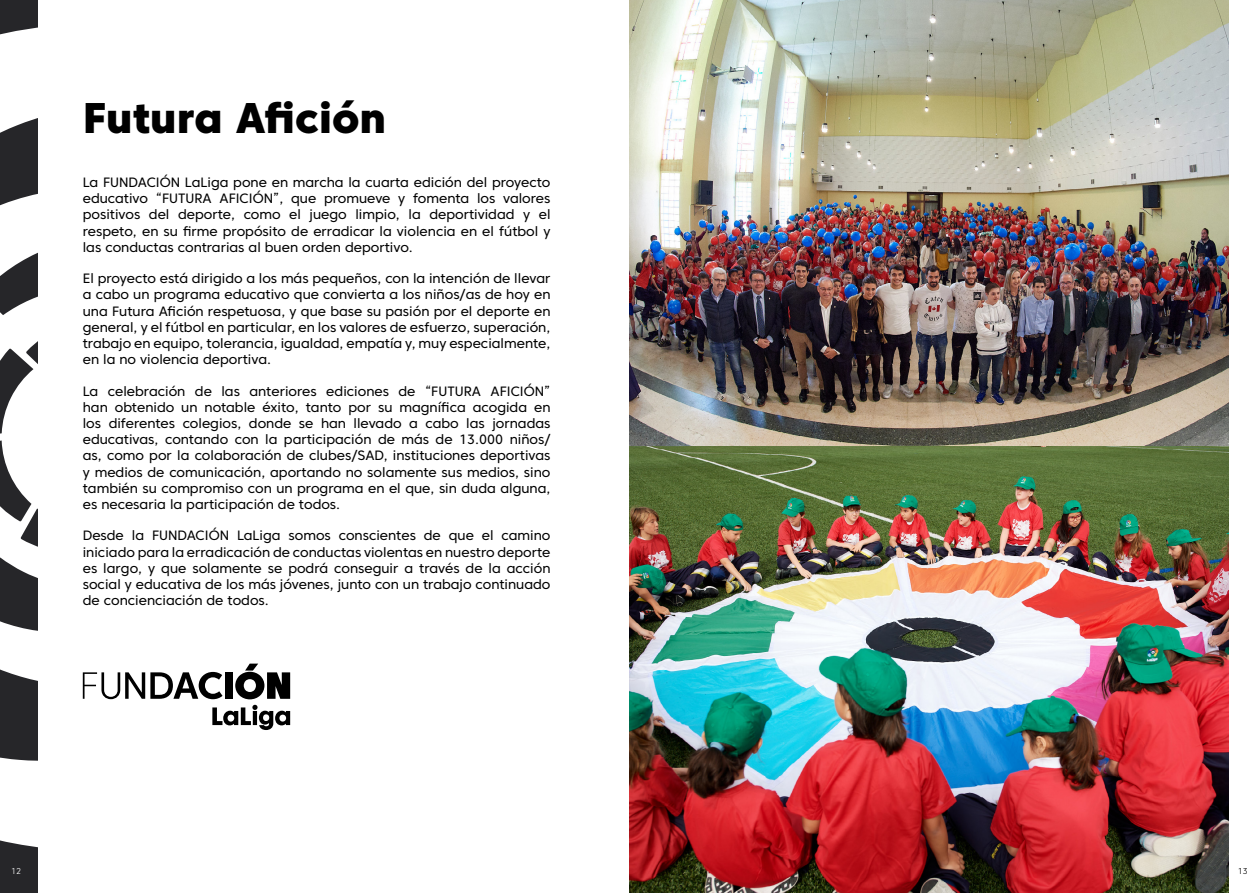
<style>
.page{position:relative;width:1259px;height:893px;background:#fff}
.page>*{position:absolute;margin:0;border:0;box-sizing:border-box;transform-origin:0 0}
.t1{font:800 42.9px "Core Sans C 85";color:#000}
.t2{font:13.5px/16.2px "Core Sans C 45";color:#000;text-align:justify}
.t3{font:300 8.4px "Core Sans C 35";color:#fff}
.t4{font:300 8.4px "Core Sans C 35";color:#000}
</style>
<div class="page">
<svg style="left:0;top:0;width:37px;height:893px"></svg>
<img style="left:629px;top:0;width:599px;height:893px">
<svg style="left:212px;top:705px;width:78px;height:25px"></svg>
<svg style="left:83px;top:672px;width:139px;height:27px"></svg>
<div style="left:225px;top:672px;width:7px;height:27px;background:#000"></div>
<svg style="left:235px;top:664px;width:55px;height:35px"></svg>
<h1 class="t1" style="left:83px;top:91px;width:305px">Futura Afición</h1>
<p class="t2" style="left:83px;top:174px;width:469px">La FUNDACIÓN LaLiga pone en marcha la cuarta edición del proyecto educativo “FUTURA AFICIÓN”, que promueve y fomenta los valores positivos del deporte, como el juego limpio, la deportividad y el respeto, en su firme propósito de erradicar la violencia en el fútbol y las conductas contrarias al buen orden deportivo.</p>
<p class="t2" style="left:83px;top:270px;width:469px">El proyecto está dirigido a los más pequeños, con la intención de llevar a cabo un programa educativo que convierta a los niños/as de hoy en una Futura Afición respetuosa, y que base su pasión por el deporte en general, y el fútbol en particular, en los valores de esfuerzo, superación, trabajo en equipo, tolerancia, igualdad, empatía y, muy especialmente, en la no violencia deportiva.</p>
<p class="t2" style="left:83px;top:383px;width:469px">La celebración de las anteriores ediciones de “FUTURA AFICIÓN” han obtenido un notable éxito, tanto por su magnífica acogida en los diferentes colegios, donde se han llevado a cabo las jornadas educativas, contando con la participación de más de 13.000 niños/ as, como por la colaboración de clubes/SAD, instituciones deportivas y medios de comunicación, aportando no solamente sus medios, sino también su compromiso con un programa en el que, sin duda alguna, es necesaria la participación de todos.</p>
<p class="t2" style="left:83px;top:527px;width:469px">Desde la FUNDACIÓN LaLiga somos conscientes de que el camino iniciado para la erradicación de conductas violentas en nuestro deporte es largo, y que solamente se podrá conseguir a través de la acción social y educativa de los más jóvenes, junto con un trabajo continuado de concienciación de todos.</p>
<p class="t3" style="left:11px;top:866px;width:11px">12</p>
<p class="t4" style="left:1237px;top:866px;width:11px">13</p>
</div>
